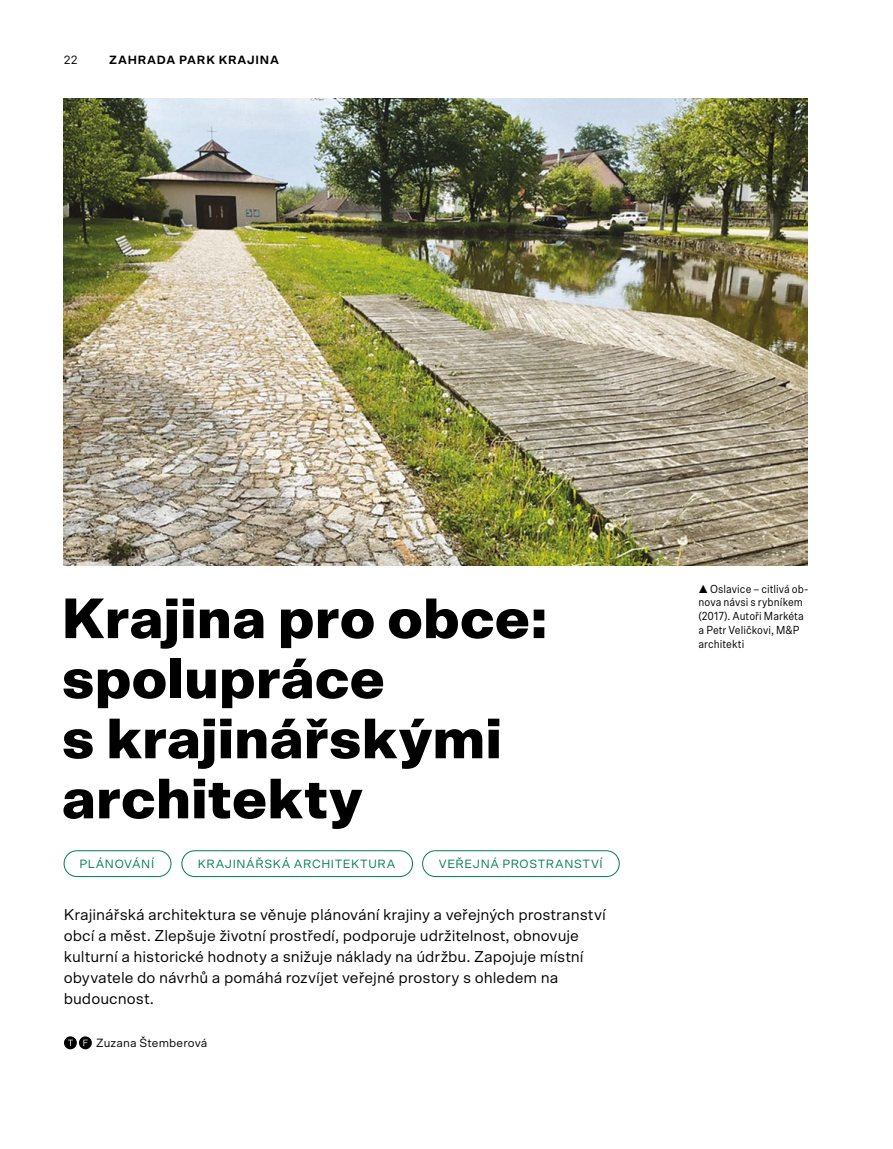
<style>
.page{position:relative;width:893px;height:1149px;background:#fff}
.page>*{position:absolute;margin:0;border:0;box-sizing:border-box;transform-origin:0 0}
.t1{font:900 57px/60px "Scto Grotesk A";letter-spacing:.005em;color:#000}
.t2{font:15.75px/21px "Scto Grotesk A";color:#000}
.t3{font:12px "Scto Grotesk A";letter-spacing:.05em;color:#007c57}
.t4{font:12px "Scto Grotesk A";letter-spacing:.01em;color:#000}
.t5{font:700 12px "Scto Grotesk A";letter-spacing:.065em;color:#000}
.t6{font:11.7px/13.8px "Scto Grotesk B";letter-spacing:.005em;color:#000}
</style>
<div class="page">
<img style="left:64px;top:98px;width:744px;height:467px">
<div style="left:64px;top:1036px;width:13px;height:12px;background:#000;border-radius:50%"></div>
<svg style="left:68px;top:1039px;width:5px;height:6px"></svg>
<div style="left:79px;top:1036px;width:13px;height:12px;background:#000;border-radius:50%"></div>
<svg style="left:83px;top:1039px;width:5px;height:6px"></svg>
<div style="left:64px;top:850px;width:107px;height:26px;border:1px solid #007c57;border-radius:13px"></div>
<div style="left:181px;top:850px;width:232px;height:26px;border:1px solid #007c57;border-radius:13px"></div>
<div style="left:422px;top:850px;width:198px;height:26px;border:1px solid #007c57;border-radius:13px"></div>
<p class="t4" style="left:64px;top:53px;width:15px">22</p>
<p class="t5" style="left:109px;top:52px;width:171px">ZAHRADA PARK KRAJINA</p>
<h1 class="t1" style="left:62px;top:588px;width:488px">Krajina pro obce: spolupráce<br>s krajinářskými architekty</h1>
<p class="t3" style="left:80px;top:856px;width:76px">PLÁNOVÁNÍ</p>
<p class="t3" style="left:198px;top:856px;width:199px">KRAJINÁŘSKÁ ARCHITEKTURA</p>
<p class="t3" style="left:439px;top:856px;width:165px">VEŘEJNÁ PROSTRANSTVÍ</p>
<p class="t2" style="left:64px;top:904px;width:544px">Krajinářská architektura se věnuje plánování krajiny a veřejných prostranství obcí a měst. Zlepšuje životní prostředí, podporuje udržitelnost, obnovuje kulturní a historické hodnoty a snižuje náklady na údržbu. Zapojuje místní obyvatele do návrhů a pomáhá rozvíjet veřejné prostory s ohledem na budoucnost.</p>
<p class="t4" style="left:96px;top:1035px;width:113px">Zuzana Štemberová</p>
<p class="t6" style="left:699px;top:581px;width:111px">▲ Oslavice – citlivá ob&shy;nova návsi s rybníkem (2017). Autoři Markéta a Petr Veličkovi, M&amp;P architekti</p>
</div>
